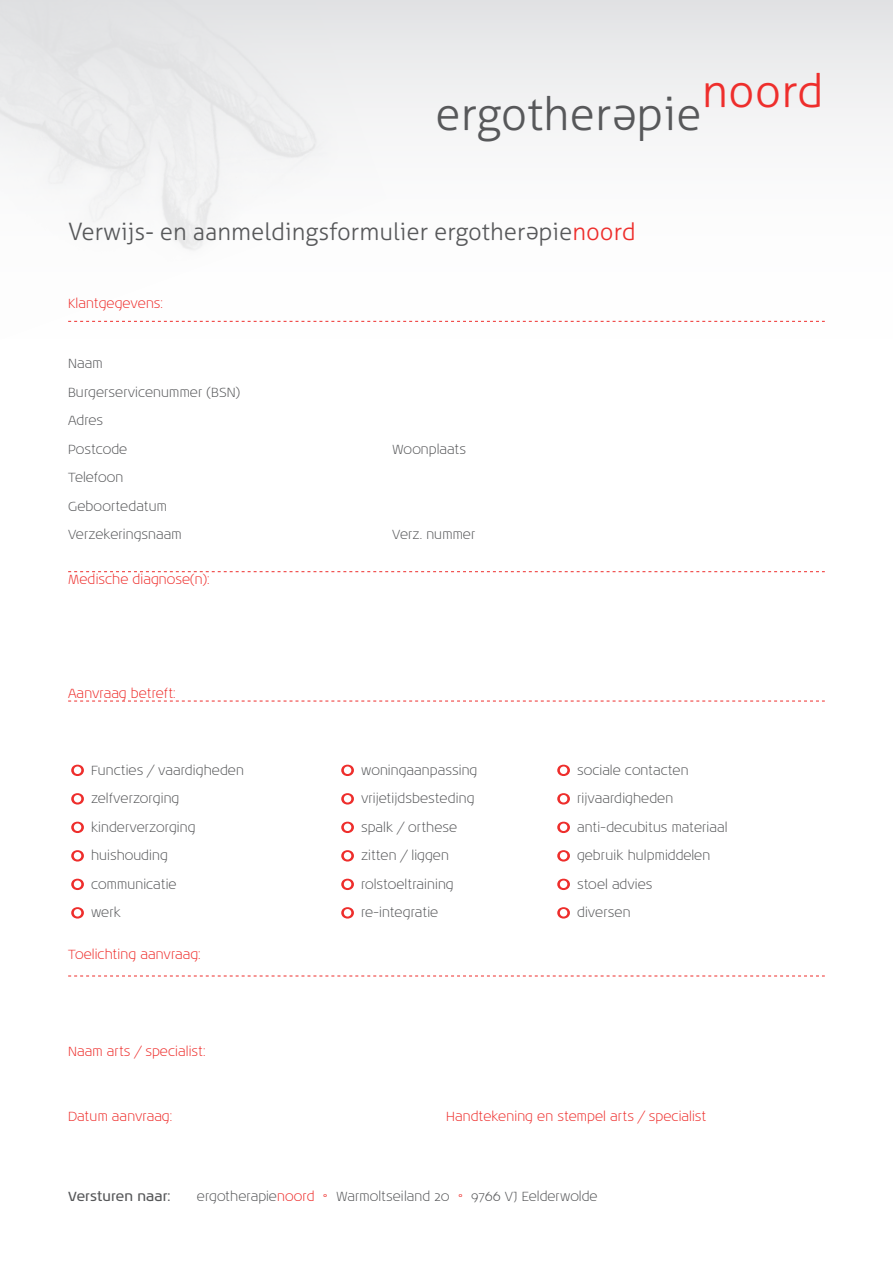
<style>
.page{position:relative;width:893px;height:1263px;background:#fff}
.page>*{position:absolute;margin:0;border:0;box-sizing:border-box;transform-origin:0 0}
.t1{font:300 52.5px "Noa LT Pro";color:#ee2e2c}
.t2{font:300 46.35px "Aller";color:#57585a}
.t3{font:300 46.35px "Aller";color:#ee2e2c}
.t4{font:300 24px "Aller";color:#57585a}
.t5{font:300 13.5px/28.5px "Noa LT Pro";color:#57585a}
.t6{font:300 13.5px "Noa LT Pro";color:#ee2e2c}
.t7{font:13.5px "Noa LT Pro";letter-spacing:.005em;color:#57585a}
.s1{color:#ee2e2c}
</style>
<div class="page">
<div style="left:0;top:0;width:893px;height:626px;background:linear-gradient(to bottom,#ecedee,#fff)"></div>
<svg style="left:68px;top:321px;width:757px;height:1px"></svg>
<svg style="left:68px;top:571px;width:757px;height:1px"></svg>
<svg style="left:68px;top:701px;width:757px;height:1px"></svg>
<svg style="left:68px;top:976px;width:757px;height:1px"></svg>
<h2 class="t3" style="left:702px;top:62px;width:124px">noord</h2>
<h2 class="t2" style="left:435px;top:85px;width:268px">ergother pie</h2>
<h2 class="t2" style="left:638px;top:151px;width:27px;rotate:-180deg">e</h2>
<h3 class="t4" style="left:68px;top:217px;width:569px">Verwijs- en aanmeldingsformulier ergother pie<span class="s1">noord</span></h3>
<h3 class="t4" style="left:539px;top:250px;width:15px;rotate:-180deg">e</h3>
<p class="t6" style="left:68px;top:295px;width:96px">Klantgegevens:</p>
<p class="t5" style="left:68px;top:349px;width:174px">Naam<br>Burgerservicenummer (BSN)<br>Adres<br>Postcode</p>
<p class="t5" style="left:68px;top:463px;width:115px">Telefoon<br>Geboortedatum<br>Verzekeringsnaam</p>
<p class="t6" style="left:68px;top:571px;width:143px">Medische diagnose(n):</p>
<p class="t6" style="left:68px;top:685px;width:109px">Aanvraag betreft:</p>
<p class="t5" style="left:392px;top:435px;width:76px">Woonplaats</p>
<p class="t5" style="left:392px;top:520px;width:85px">Verz. nummer</p>
<h1 class="t1" style="left:68px;top:753px;width:20px">°</h1>
<p class="t5" style="left:91px;top:756px;width:154px">Functies / vaardigheden</p>
<h1 class="t1" style="left:338px;top:753px;width:20px">°</h1>
<p class="t5" style="left:361px;top:756px;width:118px">woningaanpassing</p>
<h1 class="t1" style="left:554px;top:753px;width:20px">°</h1>
<p class="t5" style="left:577px;top:756px;width:113px">sociale contacten</p>
<h1 class="t1" style="left:68px;top:782px;width:20px">°</h1>
<p class="t5" style="left:91px;top:784px;width:90px">zelfverzorging</p>
<h1 class="t1" style="left:338px;top:782px;width:20px">°</h1>
<p class="t5" style="left:361px;top:784px;width:115px">vrijetijdsbesteding</p>
<h1 class="t1" style="left:554px;top:782px;width:20px">°</h1>
<p class="t5" style="left:577px;top:784px;width:98px">rijvaardigheden</p>
<h1 class="t1" style="left:68px;top:810px;width:20px">°</h1>
<p class="t5" style="left:91px;top:813px;width:106px">kinderverzorging</p>
<h1 class="t1" style="left:338px;top:810px;width:20px">°</h1>
<p class="t5" style="left:361px;top:813px;width:98px">spalk / orthese</p>
<h1 class="t1" style="left:554px;top:810px;width:20px">°</h1>
<p class="t5" style="left:577px;top:813px;width:152px">anti-decubitus materiaal</p>
<h1 class="t1" style="left:68px;top:839px;width:20px">°</h1>
<p class="t5" style="left:91px;top:841px;width:78px">huishouding</p>
<h1 class="t1" style="left:338px;top:839px;width:20px">°</h1>
<p class="t5" style="left:361px;top:841px;width:89px">zitten / liggen</p>
<h1 class="t1" style="left:554px;top:839px;width:20px">°</h1>
<p class="t5" style="left:577px;top:841px;width:135px">gebruik hulpmiddelen</p>
<h1 class="t1" style="left:68px;top:867px;width:20px">°</h1>
<p class="t5" style="left:91px;top:870px;width:87px">communicatie</p>
<h1 class="t1" style="left:338px;top:867px;width:20px">°</h1>
<p class="t5" style="left:361px;top:870px;width:94px">rolstoeltraining</p>
<h1 class="t1" style="left:554px;top:867px;width:20px">°</h1>
<p class="t5" style="left:577px;top:870px;width:77px">stoel advies</p>
<h1 class="t1" style="left:68px;top:896px;width:20px">°</h1>
<p class="t5" style="left:91px;top:898px;width:31px">werk</p>
<h1 class="t1" style="left:338px;top:896px;width:20px">°</h1>
<p class="t5" style="left:361px;top:898px;width:79px">re-integratie</p>
<h1 class="t1" style="left:554px;top:896px;width:20px">°</h1>
<p class="t5" style="left:577px;top:898px;width:55px">diversen</p>
<p class="t6" style="left:68px;top:946px;width:134px">Toelichting aanvraag:</p>
<p class="t6" style="left:68px;top:1043px;width:139px">Naam arts / specialist:</p>
<p class="t6" style="left:68px;top:1108px;width:106px">Datum aanvraag:</p>
<p class="t6" style="left:446px;top:1108px;width:262px">Handtekening en stempel arts / specialist</p>
<p class="t7" style="left:68px;top:1188px;width:104px">Versturen naar:</p>
<p class="t5" style="left:197px;top:1182px;width:402px">ergotherapie<span class="s1">noord °</span> Warmoltseiland 20 <span class="s1">°</span> 9766 VJ Eelderwolde</p>
</div>
